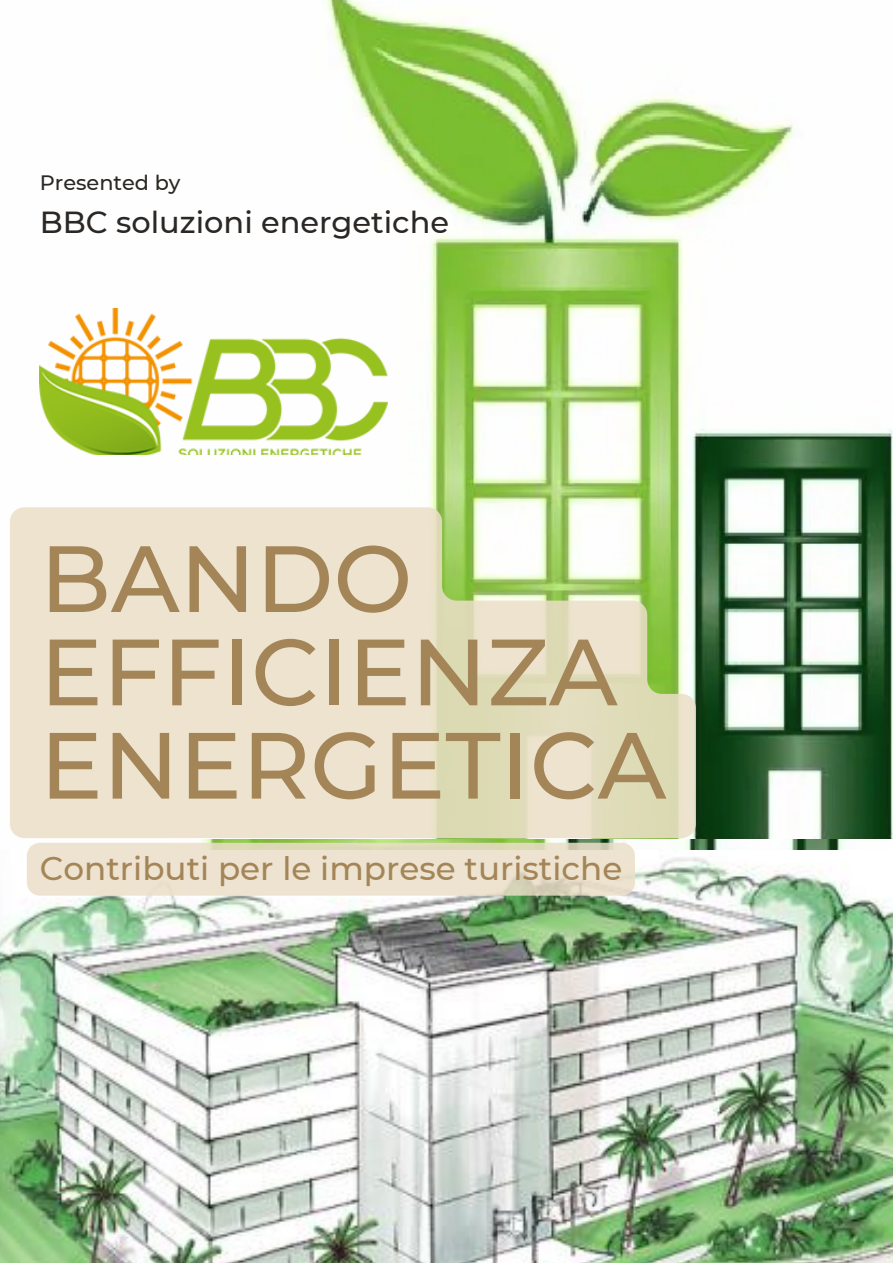
<style>
.page{position:relative;width:893px;height:1264px;background:#fff}
.page>*{position:absolute;margin:0;border:0;box-sizing:border-box;transform-origin:0 0}
.t1{font:500 93.9px/93.3px "Montserrat";color:#a48558}
.t2{font:500 32.55px "Montserrat";color:#a48558}
.t3{font:500 30.45px "Montserrat";color:#2a2724}
.t4{font:500 20.85px "Montserrat";color:#2a2724}
</style>
<div class="page">
<img style="left:39px;top:0;width:853px;height:839px">
<img style="left:0;top:857px;width:892px;height:405px">
<img style="left:40px;top:309px;width:347px;height:146px">
<svg style="left:10px;top:507px;width:686px;height:331px;fill:#ede3cf"></svg>
<svg style="left:27px;top:842px;width:608px;height:53px"></svg>
<p class="t4" style="left:40px;top:169px;width:142px">Presented by</p>
<p class="t3" style="left:40px;top:203px;width:410px">BBC soluzioni energetiche</p>
<p class="t1" style="left:40px;top:531px;width:628px">BANDO<br>EFFICIENZA<br>ENERGETICA</p>
<p class="t2" style="left:40px;top:848px;width:584px">Contributi per le imprese turistiche</p>
</div>
